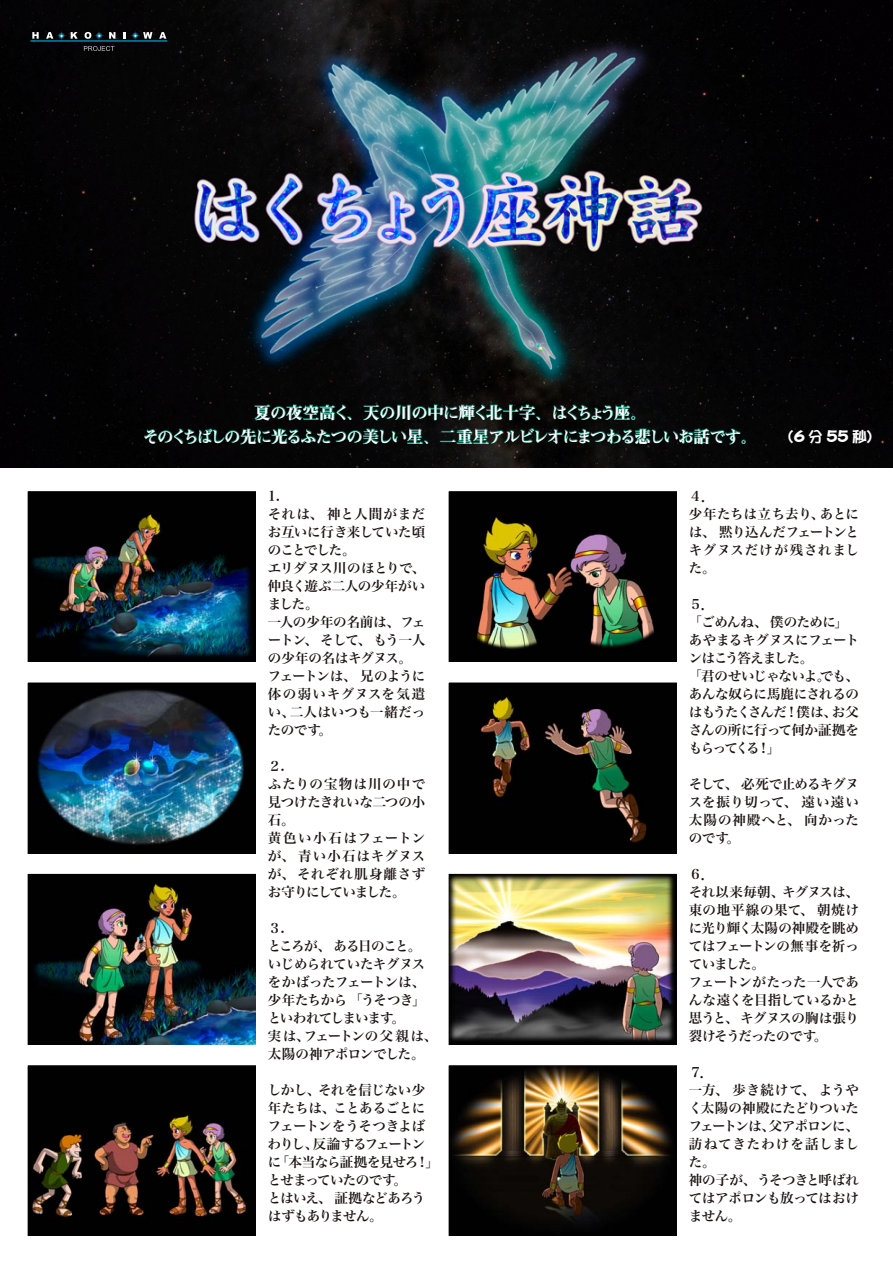
<style>
.page{position:relative;width:893px;height:1263px;background:#fff}
.page>*{position:absolute;margin:0;border:0;box-sizing:border-box;transform-origin:0 0}
.標準{font:16.5px "Midashi Min Pro MA31";letter-spacing:-.085em;color:#fff}
.標準-2{font:16.5px "Midashi Min Pro MA31";letter-spacing:-.055em;color:#fff}
.t1{font:14.85px "DFPOP1 W9 MP RKSJ H";color:#fff}
.t2{font:13.5px/18px "Hira Min Pro W6";letter-spacing:-.03em;color:#1b1311;text-align:justify}
.t3{font:13.5px/18px "Hira Min Pro W6";letter-spacing:-.01em;color:#1b1311}
.t4{font:13.5px/18px "Hira Min Pro W6";letter-spacing:-.005em;color:#1b1311}
.t5{font:13.5px/18px "Hira Min Pro W6";letter-spacing:-.06em;color:#1b1311}
.t6{font:13.5px/18px "Hira Min Pro W6";color:#1b1311;text-align:right}
.t7{font:13.5px/18px "Hira Min Pro W6";letter-spacing:-.05em;color:#1b1311}
.t8{font:13.5px/18px "Hira Min Pro W6";letter-spacing:.04em;color:#1b1311}
.t9{font:13.5px "Hira Min Pro W6";letter-spacing:-.085em;color:#1b1311}
.t10{font:13.5px "Hira Min Pro W6";letter-spacing:-.11em;color:#1b1311}
.t11{font:13.5px "Hira Min Pro W6";letter-spacing:-.105em;color:#1b1311}
</style>
<div class="page">
<img style="left:0;top:0;width:893px;height:468px">
<img style="left:29px;top:492px;width:227px;height:170px">
<div style="left:26px;top:489px;width:238px;height:179px;border:2px solid #fff"></div>
<img style="left:29px;top:683px;width:227px;height:170px">
<div style="left:26px;top:680px;width:238px;height:179px;border:2px solid #fff"></div>
<img style="left:29px;top:875px;width:227px;height:169px">
<div style="left:26px;top:872px;width:238px;height:178px;border:2px solid #fff"></div>
<img style="left:29px;top:1066px;width:227px;height:170px">
<div style="left:26px;top:1063px;width:238px;height:179px;border:2px solid #fff"></div>
<img style="left:449px;top:492px;width:228px;height:170px">
<div style="left:446px;top:489px;width:239px;height:179px;border:2px solid #fff"></div>
<img style="left:449px;top:683px;width:228px;height:170px">
<div style="left:446px;top:680px;width:239px;height:179px;border:2px solid #fff"></div>
<img style="left:449px;top:875px;width:228px;height:169px">
<div style="left:446px;top:872px;width:239px;height:178px;border:2px solid #fff"></div>
<img style="left:449px;top:1066px;width:228px;height:170px">
<div style="left:446px;top:1063px;width:239px;height:179px;border:2px solid #fff"></div>
<svg style="left:144px;top:398px;width:602px;height:57px;background:#071814"></svg>
<svg style="left:32px;top:32px;width:7px;height:7px"></svg>
<svg style="left:159px;top:32px;width:7px;height:7px"></svg>
<svg style="left:124px;top:30px;width:28px;height:11px"></svg>
<svg style="left:46px;top:30px;width:32px;height:11px"></svg>
<svg style="left:84px;top:30px;width:31px;height:21px"></svg>
<hr style="left:31px;top:41px;width:136px;height:1px;background:#00c6ff">
<p class="標準" style="left:254px;top:400px;width:97px">夏の夜空高く</p>
<p class="標準-2" style="left:347px;top:400px;width:302px">、天の川の中に輝く北十字、はくちょう座。</p>
<p class="標準" style="left:142px;top:424px;width:616px">そのくちばしの先に光るふたつの美しい星、二重星アルビレオにまつわる悲しいお話です。</p>
<p class="t1" style="left:779px;top:429px;width:103px">（6 分 55 秒(</p>
<p class="t2" style="left:268px;top:486px;width:14px">1.</p>
<p class="t2" style="left:268px;top:504px;width:159px">それは、神と人間がまだお互いに行き来していた頃のことでした。</p>
<p class="t2" style="left:268px;top:558px;width:159px">エリダヌス川のほとりで、仲良く遊ぶ二人の少年がいました。</p>
<p class="t2" style="left:268px;top:612px;width:159px">一人の少年の名前は、フェートン、そして、もう一人の少年の名はキグヌス。</p>
<p class="t6" style="left:268px;top:666px;width:159px">フェートンは、兄のように体の弱いキグヌスを気遣二人はいつも一緒だっ</p>
<p class="t2" style="left:268px;top:702px;width:66px">い、<br>たのです。</p>
<p class="t2" style="left:268px;top:756px;width:18px">２.</p>
<p class="t2" style="left:268px;top:774px;width:159px">ふたりの宝物は川の中で見つけたきれいな二つの小石。</p>
<p class="t2" style="left:268px;top:828px;width:159px">黄色い小石はフェートンが、青い小石はキグヌスが、それぞれ肌身離さずお守りにしていました。</p>
<p class="t2" style="left:268px;top:918px;width:18px">３.</p>
<p class="t9" style="left:268px;top:934px;width:155px">ところが、ある日のこと。</p>
<p class="t2" style="left:268px;top:954px;width:159px">いじめられていたキグヌスをかばったフェートンは、少年たちから「うそつき「といわれてしまいます。</p>
<p class="t5" style="left:304px;top:1026px;width:135px">フェートンの父親は、</p>
<p class="t3" style="left:268px;top:1026px;width:159px">実は、<br>太陽の神アポロンでした。</p>
<p class="t2" style="left:318px;top:1080px;width:109px">それを信じない少</p>
<p class="t2" style="left:268px;top:1080px;width:54px">しかし、</p>
<p class="t2" style="left:268px;top:1098px;width:159px">年たちは、ことあるごとに</p>
<p class="t2" style="left:268px;top:1116px;width:159px">フェートンをうそつきよば</p>
<p class="t10" style="left:313px;top:1132px;width:114px">反論するフェートン</p>
<p class="t2" style="left:268px;top:1134px;width:52px">わりし、</p>
<p class="t2" style="left:276px;top:1152px;width:144px">「本当なら証拠を見せろ</p>
<p class="t5" style="left:268px;top:1152px;width:141px">に<br>とせまっていたのです。</p>
<p class="t7" style="left:268px;top:1188px;width:159px">とはいえ、証拠などあろうはずもありません。</p>
<p class="t2" style="left:415px;top:1152px;width:15px">!</p>
<p class="t2" style="left:425px;top:1152px;width:15px">「</p>
<p class="t2" style="left:689px;top:486px;width:28px">４．</p>
<p class="t3" style="left:689px;top:504px;width:172px">少年たちは立ち去り、<br>は、黙り込んだフェートンとキグヌスだけが残されました。</p>
<p class="t2" style="left:689px;top:594px;width:27px">５．</p>
<p class="t2" style="left:689px;top:612px;width:160px">「ごめんね、僕のために「</p>
<p class="t5" style="left:689px;top:630px;width:172px">あやまるキグヌスにフェートンはこう答えました。</p>
<p class="t2" style="left:689px;top:666px;width:172px">「君のせいじゃないよでも、</p>
<p class="t2" style="left:817px;top:666px;width:15px">。</p>
<p class="t2" style="left:689px;top:684px;width:172px">あんな奴らに馬鹿にされるの</p>
<p class="t2" style="left:832px;top:702px;width:29px">お父</p>
<p class="t2" style="left:820px;top:504px;width:41px">あとに</p>
<p class="t11" style="left:689px;top:700px;width:100px">はもうたくさんだ</p>
<p class="t2" style="left:689px;top:720px;width:172px">さんの所に行って何か証拠を</p>
<p class="t2" style="left:766px;top:738px;width:15px">「</p>
<p class="t2" style="left:785px;top:702px;width:54px">！僕は、</p>
<p class="t2" style="left:689px;top:738px;width:72px">もらってくる</p>
<p class="t2" style="left:689px;top:774px;width:172px">そして、必死で止めるキグヌスを振り切って、遠い遠い太陽の神殿へと、向かったのです。</p>
<p class="t2" style="left:689px;top:864px;width:27px">６．</p>
<p class="t2" style="left:782px;top:882px;width:78px">キグヌスは、</p>
<p class="t2" style="left:757px;top:738px;width:15px">!</p>
<p class="t4" style="left:689px;top:882px;width:172px">それ以来毎朝、<br>東の地平線の果て、朝焼けに光り輝く太陽の神殿を眺めてはフェートンの無事を祈っていました。</p>
<p class="t2" style="left:689px;top:972px;width:172px">フェートンがたった一人であんな遠くを目指しているかと思うと、キグヌスの胸は張り裂けそうだったのです。</p>
<p class="t2" style="left:689px;top:1062px;width:26px">７．</p>
<p class="t2" style="left:689px;top:1080px;width:172px;text-align:right">一方、歩き続けて、ようやく太陽の神殿にたどりついた父アポロンに、</p>
<p class="t8" style="left:689px;top:1116px;width:172px">フェートンは、<br>訪ねてきたわけを話しました。</p>
<p class="t2" style="left:689px;top:1170px;width:172px">神の子が、うそつきと呼ばれてはアポロンも放ってはおけません。</p>
</div>
